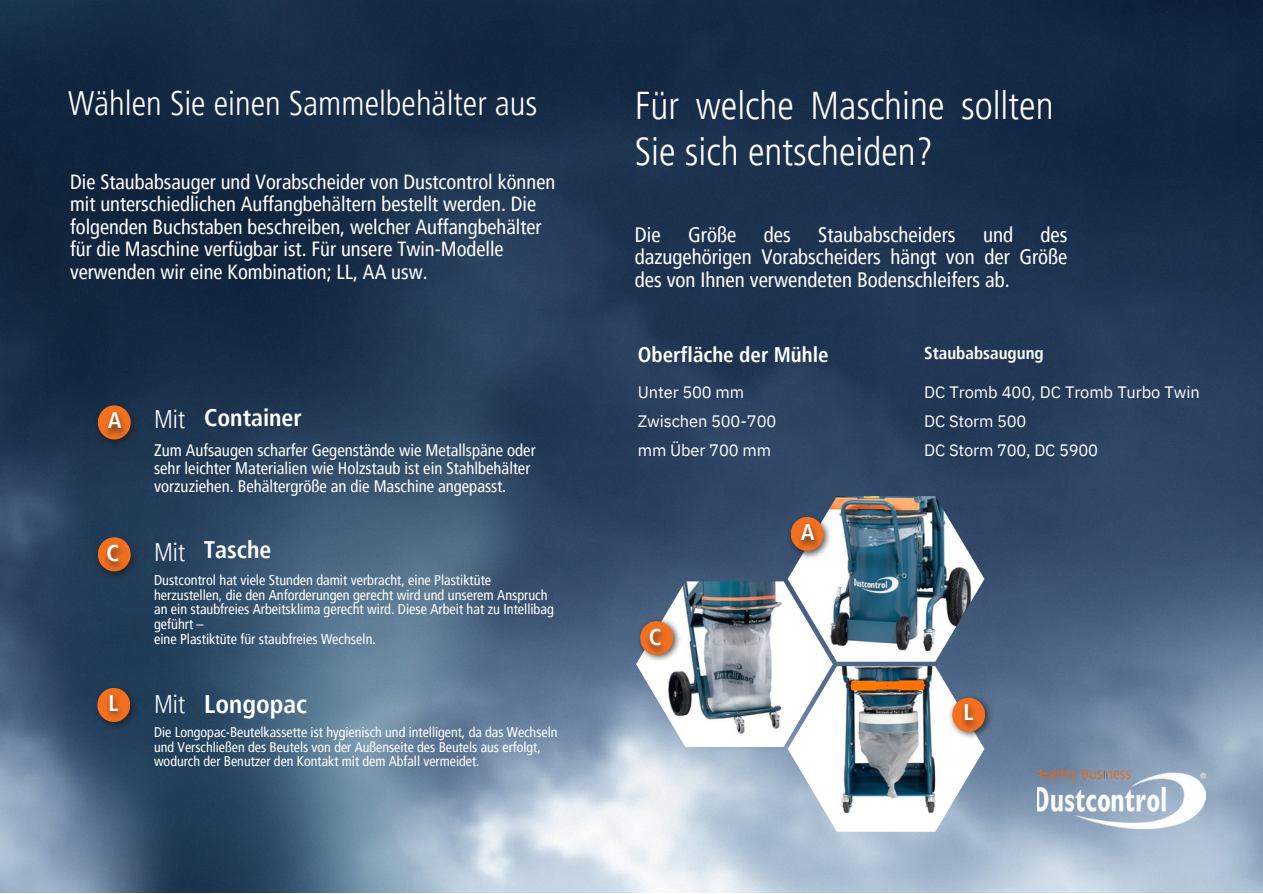
<style>
.page{position:relative;width:1263px;height:894px;background:#fff}
.page>*{position:absolute;margin:0;border:0;box-sizing:border-box;transform-origin:0 0}
.t1{font:300 condensed 38.7px/46px "Frutiger LT Pro";color:#fff}
.t2{font:300 condensed 33.75px "Frutiger LT Pro";color:#fff}
.t3{font:300 condensed 25.5px "Frutiger LT Pro";color:#fff}
.t4{font:700 condensed 25.5px "Frutiger LT Pro";color:#fff}
.t5{font:700 condensed 23.85px "Frutiger LT Pro";color:#fff}
.t6{font:700 condensed 22.65px "Frutiger LT Pro";color:#fff}
.t7{font:700 condensed 21px "Frutiger LT Pro";color:#fff}
.t8{font:condensed 20.85px/22.5px "Frutiger LT Pro";color:#fff;text-align:justify}
.t9{font:condensed 20.4px/22.5px "Frutiger LT Pro";color:#fff}
.t10{font:700 condensed 17.1px "Frutiger LT Pro";color:#fff}
.t11{font:condensed 16.65px/18px "Frutiger LT Pro";color:#fff}
.t12{font:16.5px/29.2px "IBM Plex Sans";letter-spacing:-.01em;color:#fff}
.t13{font:condensed 14.25px/14.5px "Frutiger LT Pro";color:#fff}
.t14{font:condensed 13.95px/14.5px "Frutiger LT Pro";color:#fff}
</style>
<div class="page">
<img style="left:0;top:0;width:1263px;height:892px">
<img style="left:788px;top:496px;width:196px;height:165px">
<img style="left:636px;top:581px;width:197px;height:165px">
<img style="left:788px;top:666px;width:196px;height:165px">
<img style="left:1037px;top:769px;width:169px;height:58px">
<img style="left:94px;top:534px;width:44px;height:45px">
<div style="left:98px;top:537px;width:33px;height:34px;background:#f37021;border-radius:50%"></div>
<img style="left:105px;top:545px;width:21px;height:25px">
<img style="left:94px;top:685px;width:44px;height:44px">
<div style="left:97px;top:687px;width:33px;height:34px;background:#f37021;border-radius:50%"></div>
<img style="left:108px;top:691px;width:18px;height:27px">
<img style="left:94px;top:403px;width:44px;height:44px">
<div style="left:98px;top:405px;width:33px;height:34px;background:#f37021;border-radius:50%"></div>
<img style="left:105px;top:412px;width:24px;height:24px">
<img style="left:787px;top:514px;width:44px;height:44px">
<div style="left:791px;top:516px;width:33px;height:34px;background:#f37021;border-radius:50%"></div>
<img style="left:799px;top:522px;width:23px;height:27px">
<img style="left:637px;top:616px;width:44px;height:46px">
<div style="left:640px;top:621px;width:33px;height:34px;background:#f37021;border-radius:50%"></div>
<img style="left:646px;top:629px;width:22px;height:25px">
<img style="left:949px;top:693px;width:44px;height:46px">
<div style="left:952px;top:697px;width:33px;height:34px;background:#f37021;border-radius:50%"></div>
<img style="left:963px;top:703px;width:18px;height:26px">
<p class="t2" style="left:68px;top:82px;width:471px">Wählen Sie einen Sammelbehälter aus</p>
<p class="t1" style="left:635px;top:82px;width:420px">Für welche Maschine sollten<br>Sie sich entscheiden?</p>
<p class="t9" style="left:70px;top:170px;width:487px">Die Staubabsauger und Vorabscheider von Dustcontrol können mit unterschiedlichen Auffangbehältern bestellt werden. Die folgenden Buchstaben beschreiben, welcher Auffangbehälter für die Maschine verfügbar ist. Für unsere Twin-Modelle verwenden wir eine Kombination; LL, AA usw.</p>
<p class="t8" style="left:635px;top:223px;width:27px">Die</p>
<p class="t8" style="left:688px;top:223px;width:50px">Größe</p>
<p class="t8" style="left:764px;top:223px;width:28px">des</p>
<p class="t8" style="left:818px;top:223px;width:139px">Staubabscheiders</p>
<p class="t8" style="left:983px;top:223px;width:32px">und</p>
<p class="t8" style="left:635px;top:223px;width:434px;text-indent:406px">des dazugehörigen Vorabscheiders hängt von der Größe des von Ihnen verwendeten Bodenschleifers ab.</p>
<p class="t6" style="left:108px;top:406px;width:15px">A</p>
<p class="t5" style="left:204px;top:403px;width:99px">Container</p>
<p class="t11" style="left:154px;top:441px;width:383px">Zum Aufsaugen scharfer Gegenstände wie Metallspäne oder sehr leichter Materialien wie Holzstaub ist ein Stahlbehälter vorzuziehen. Behältergröße an die Maschine angepasst.</p>
<p class="t3" style="left:154px;top:404px;width:33px">Mit</p>
<p class="t7" style="left:638px;top:342px;width:192px">Oberfläche der Mühle</p>
<p class="t10" style="left:924px;top:342px;width:121px">Staubabsaugung</p>
<p class="t12" style="left:638px;top:377px;width:140px">Unter 500 mm<br>Zwischen 500-700 mm Über 700 mm</p>
<p class="t12" style="left:924px;top:377px;width:277px">DC Tromb 400, DC Tromb Turbo Twin<br>DC Storm 500</p>
<p class="t12" style="left:924px;top:435px;width:175px">DC Storm 700, DC 5900</p>
<p class="t6" style="left:106px;top:539px;width:14px">C</p>
<p class="t3" style="left:154px;top:536px;width:33px">Mit</p>
<p class="t5" style="left:204px;top:534px;width:69px">Tasche</p>
<p class="t6" style="left:801px;top:518px;width:15px">A</p>
<p class="t13" style="left:154px;top:572px;width:401px">Dustcontrol hat viele Stunden damit verbracht, eine Plastiktüte herzustellen, die den Anforderungen gerecht wird und unserem Anspruch an ein staubfreies Arbeitsklima gerecht wird. Diese Arbeit hat zu Intellibag geführt –</p>
<p class="t13" style="left:154px;top:631px;width:223px">eine Plastiktüte für staubfreies Wechseln.</p>
<p class="t6" style="left:649px;top:623px;width:14px">C</p>
<p class="t6" style="left:109px;top:688px;width:12px">L</p>
<p class="t3" style="left:154px;top:687px;width:33px">Mit</p>
<p class="t4" style="left:204px;top:687px;width:104px">Longopac</p>
<p class="t6" style="left:963px;top:698px;width:12px">L</p>
<p class="t14" style="left:154px;top:724px;width:405px">Die Longopac-Beutelkassette ist hygienisch und intelligent, da das Wechseln und Verschließen des Beutels von der Außenseite des Beutels aus erfolgt, wodurch der Benutzer den Kontakt mit dem Abfall vermeidet.</p>
</div>
